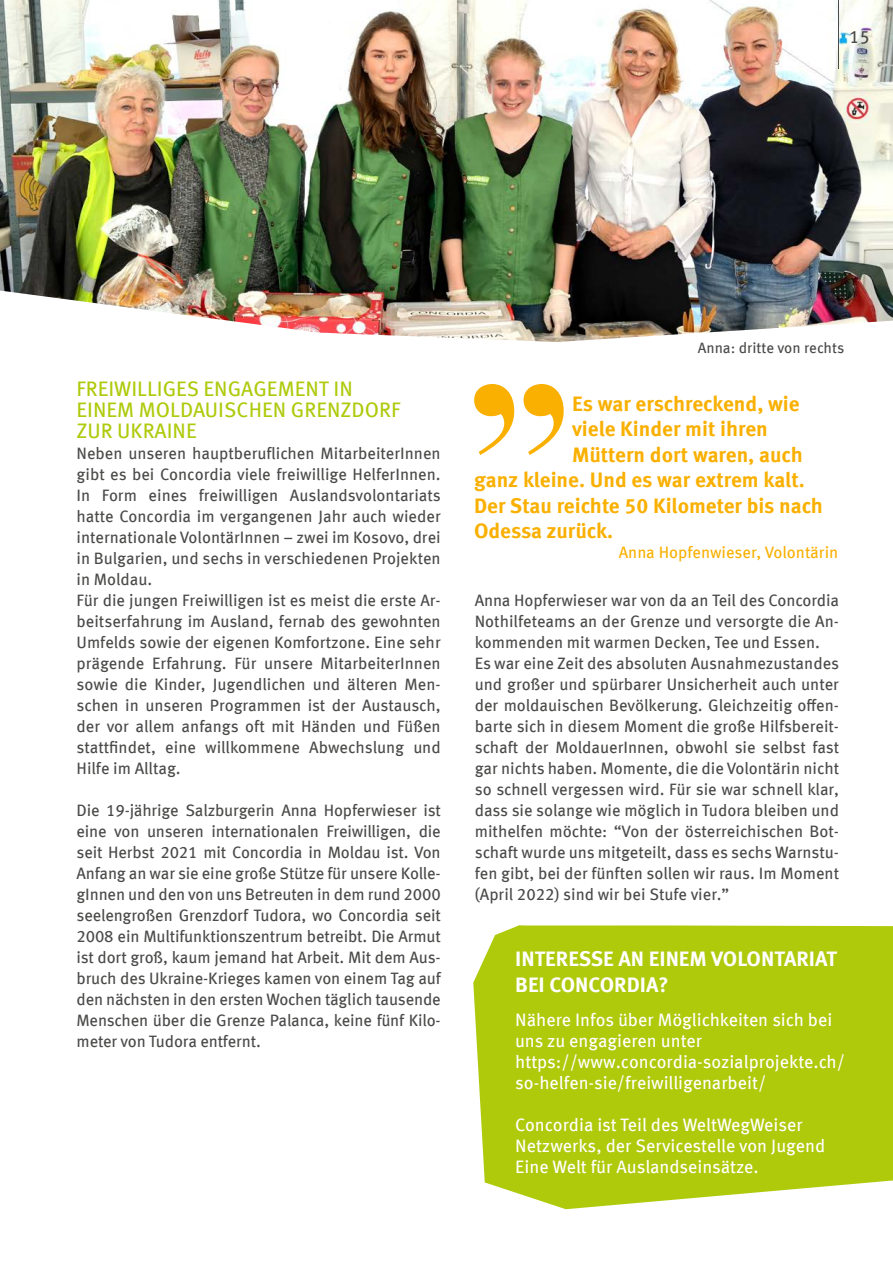
<style>
.page{position:relative;width:893px;height:1263px;background:#fff}
.page>*{position:absolute;margin:0;border:0;box-sizing:border-box;transform-origin:0 0}
.t1{font:700 21px "Meta OFC";color:#f9b000}
.t2{font:21px/21px "Meta OFC";color:#afca0b}
.t3{font:700 21px/25.5px "Meta OFC";color:#fff}
.t4{font:18px/21px "Meta OFC";color:#fff}
.t5{font:18px "Meta OFC";color:#4a4a49}
.t6{font:16.5px/21px "Meta OFC";color:#4a4a49}
.t7{font:16.5px "Meta OFC";color:#f9b000}
.t8{font:15px "Meta OFC";color:#4a4a49}
</style>
<div class="page">
<svg style="left:473px;top:925px;width:420px;height:284px;background:#b4cd1c"></svg>
<svg style="left:474px;top:384px;width:90px;height:71px"></svg>
<img style="left:0;top:0;width:893px;height:342px">
<hr style="left:838px;top:0;width:1px;height:69px;background:#4a4a49">
<p class="t5" style="left:849px;top:26px;width:22px">15</p>
<p class="t2" style="left:77px;top:378px;width:325px">FREIWILLIGES ENGAGEMENT IN<br>EINEM MOLDAUISCHEN GRENZDORF<br>ZUR UKRAINE</p>
<p class="t6" style="left:77px;top:442px;width:366px">Neben unseren hauptberuflichen MitarbeiterInnen gibt es bei Concordia viele freiwillige HelferInnen.<br>In Form eines freiwilligen Auslandsvolontariats hatte Concordia im vergangenen Jahr auch wieder internationale VolontärInnen – zwei im Kosovo, drei in Bulgarien, und sechs in verschiedenen Projekten in Moldau.<br>Für die jungen Freiwilligen ist es meist die erste Ar&shy;beitserfahrung im Ausland, fernab des gewohnten Umfelds sowie der eigenen Komfortzone. Eine sehr prägende Erfahrung. Für unsere MitarbeiterInnen sowie die Kinder, Jugendlichen und älteren Men&shy;schen in unseren Programmen ist der Austausch, der vor allem anfangs oft mit Händen und Füßen stattfindet, eine willkommene Abwechslung und Hilfe im Alltag.</p>
<p class="t6" style="left:77px;top:799px;width:366px;text-align:justify">Die 19-jährige Salzburgerin Anna Hopferwieser ist eine von unseren internationalen Freiwilligen, die seit Herbst 2021 mit Concordia in Moldau ist. Von Anfang an war sie eine große Stütze für unsere Kolle&shy;gInnen und den von uns Betreuten in dem rund 2000 seelengroßen Grenzdorf Tudora, wo Concordia seit 2008 ein Multifunktionszentrum betreibt. Die Armut ist dort groß, kaum jemand hat Arbeit. Mit dem Aus&shy;bruch des Ukraine-Krieges kamen von einem Tag auf den nächsten in den ersten Wochen täglich tausende Menschen über die Grenze Palanca, keine fünf Kilo&shy;meter von Tudora entfernt.</p>
<p class="t8" style="left:698px;top:339px;width:148px">Anna: dritte von rechts</p>
<p class="t1" style="left:572px;top:390px;width:229px">Es war erschreckend, wie</p>
<p class="t1" style="left:572px;top:416px;width:197px">viele Kinder mit ihren</p>
<p class="t1" style="left:572px;top:441px;width:232px">Müttern dort waren, auch</p>
<p class="t1" style="left:474px;top:467px;width:332px">ganz kleine. Und es war extrem kalt.</p>
<p class="t1" style="left:474px;top:492px;width:350px">Der Stau reichte 50 Kilometer bis nach</p>
<p class="t1" style="left:474px;top:518px;width:141px">Odessa zurück.</p>
<p class="t7" style="left:619px;top:542px;width:221px">Anna Hopfenwieser, Volontärin</p>
<p class="t6" style="left:475px;top:589px;width:366px">Anna Hopferwieser war von da an Teil des Concordia Nothilfeteams an der Grenze und versorgte die An&shy;kommenden mit warmen Decken, Tee und Essen.<br>Es war eine Zeit des absoluten Ausnahmezustandes und großer und spürbarer Unsicherheit auch unter der moldauischen Bevölkerung. Gleichzeitig offen&shy;barte sich in diesem Moment die große Hilfsbereit&shy;schaft der MoldauerInnen, obwohl sie selbst fast gar nichts haben. Momente, die die Volontärin nicht so schnell vergessen wird. Für sie war schnell klar, dass sie solange wie möglich in Tudora bleiben und mithelfen möchte: “Von der österreichischen Bot&shy;schaft wurde uns mitgeteilt, dass es sechs Warnstu&shy;fen gibt, bei der fünften sollen wir raus. Im Moment (April 2022) sind wir bei Stufe vier.”</p>
<p class="t3" style="left:515px;top:946px;width:323px">INTERESSE AN EINEM VOLONTARIAT<br>BEI CONCORDIA?</p>
<p class="t4" style="left:515px;top:1009px;width:331px">Nähere Infos über Möglichkeiten sich bei uns zu engagieren unter https://www.concordia-sozialprojekte.ch/ so-helfen-sie/freiwilligenarbeit/</p>
<p class="t4" style="left:515px;top:1114px;width:312px">Concordia ist Teil des WeltWegWeiser<br>Netzwerks, der Servicestelle von Jugend<br>Eine Welt für Auslandseinsätze.</p>
</div>
